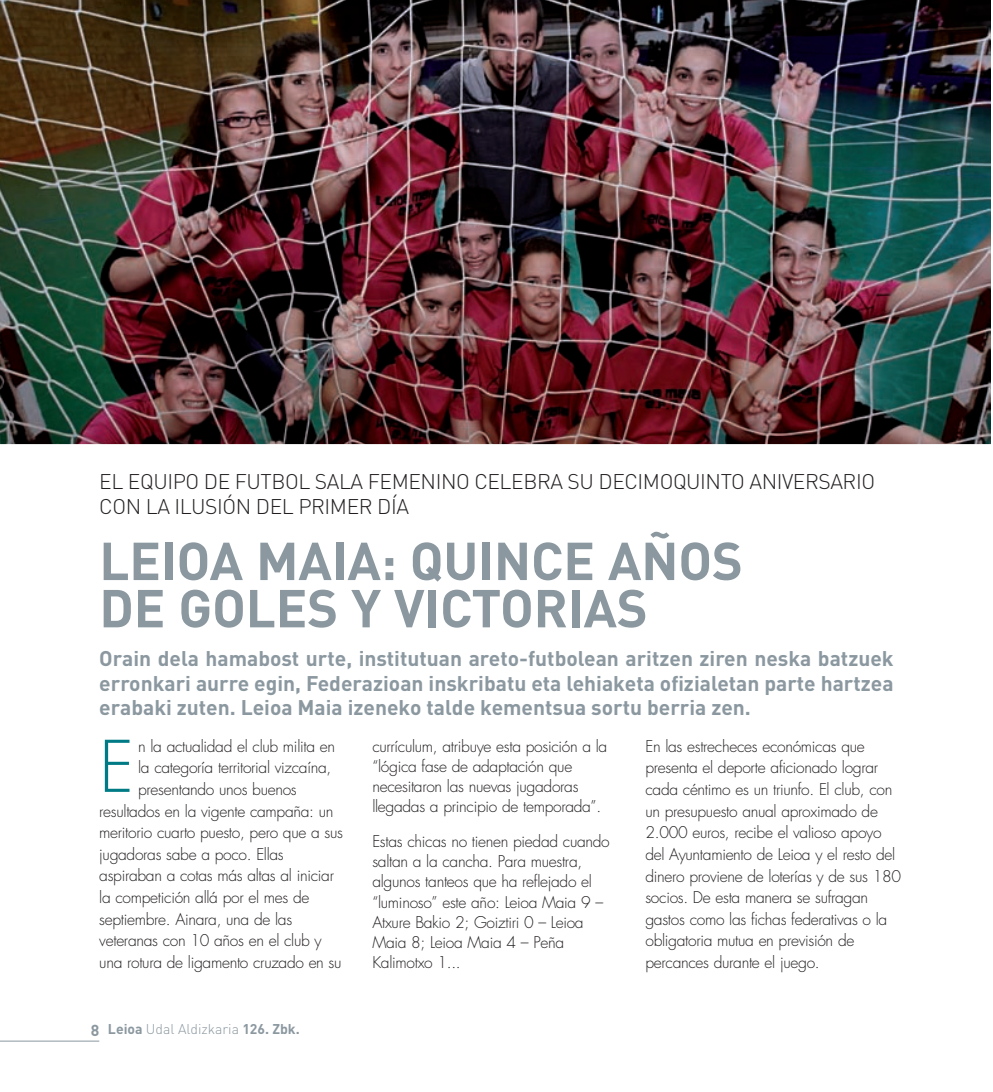
<style>
.page{position:relative;width:993px;height:1092px;background:#fff}
.page>*{position:absolute;margin:0;border:0;box-sizing:border-box;transform-origin:0 0}
.t1{font:300 69.12px "Futura";color:#007b85}
.t2{font:700 52.5px/47.2px "DIN";letter-spacing:-.005em;color:#8b98a0}
.t3{font:700 21px/24.5px "DIN";color:#8b98a0;text-align:justify}
.t4{font:300 21px/24.5px "DIN";letter-spacing:-.02em;color:#231f20}
.t5{font:300 15.75px/21.7px "Futura";letter-spacing:-.02em;color:#231f20}
.t6{font:300 14px "DIN";color:#8b98a0}
.s1{font-weight:700;font-size:15.75px}
.s2{font-weight:700}
</style>
<div class="page">
<hr style="left:0;top:1040px;width:99px;height:1px;background:#8b98a0">
<img style="left:0;top:0;width:991px;height:445px">
<h3 class="t4" style="left:99px;top:469px;width:777px;text-indent:268px">FEM ENINO CELEBRA SU DECIMOQU INTO ANIVERSARIO<br>CON LA ILUSIÓN DEL PRIM ER DÍA</h3>
<h3 class="t4" style="left:99px;top:469px;width:229px">EL EQU IPO DE FUTBOL SALA</h3>
<h2 class="t2" style="left:99px;top:535px;width:645px">Leioa Maia: quince años de goles y victorias</h2>
<p class="t3" style="left:99px;top:645px;width:795px">Orain dela hamabost urte, institutuan areto-futbolean aritzen ziren neska batzuek erronkari aurre egin, Federazioan inskribatu eta lehiaketa ofizialetan parte hartzea erabaki zuten. Leioa Maia izeneko talde kementsua sortu berria zen.</p>
<h1 class="t1" style="left:99px;top:724px;width:36px">E</h1>
<p class="t5" style="left:138px;top:735px;width:198px">n la actualidad el club milita en</p>
<p class="t5" style="left:138px;top:757px;width:195px">la categoría territorial vizcaína,</p>
<p class="t5" style="left:138px;top:778px;width:160px">presentando unos buenos</p>
<p class="t5" style="left:99px;top:800px;width:235px">resultados en la vigente campaña: un</p>
<p class="t5" style="left:99px;top:822px;width:245px">meritorio cuarto puesto, pero que a sus</p>
<p class="t5" style="left:99px;top:843px;width:186px">jugadoras sabe a poco. Ellas</p>
<p class="t5" style="left:99px;top:865px;width:236px">aspiraban a cotas más altas al iniciar</p>
<p class="t5" style="left:99px;top:886px;width:211px">la competición allá por el mes de</p>
<p class="t5" style="left:99px;top:908px;width:194px">septiembre. Ainara, una de las</p>
<p class="t5" style="left:99px;top:930px;width:224px">veteranas con 10 años en el club y</p>
<p class="t5" style="left:99px;top:951px;width:244px">una rotura de ligamento cruzado en su</p>
<p class="t6" style="left:91px;top:1020px;width:210px"><span class="s1">8</span> <span class="s2">Leioa</span> UDAL ALDIZKARIA <span class="s2">126. Zbk.</span></p>
<p class="t5" style="left:372px;top:736px;width:236px;line-height:20.1px">currículum, atribuye esta posición a la “lógica fase de adaptación que necesitaron las nuevas jugadoras llegadas a principio de temporada”.</p>
<p class="t5" style="left:372px;top:831px;width:239px;line-height:20.1px">Estas chicas no tienen piedad cuando saltan a la cancha. Para muestra, algunos tanteos que ha reflejado el “luminoso” este año: Leioa Maia 9 –<br>Atxure Bakio 2; Goiztiri 0 – Leioa<br>Maia 8; Leioa Maia 4 – Peña<br>Kalimotxo 1...</p>
<p class="t5" style="left:645px;top:735px;width:257px">En las estrecheces económicas que presenta el deporte aficionado lograr cada céntimo es un triunfo. El club, con un presupuesto anual aproximado de 2.000 euros, recibe el valioso apoyo del Ayuntamiento de Leioa y el resto del dinero proviene de loterías y de sus 180 socios. De esta manera se sufragan gastos como las fichas federativas o la obligatoria mutua en previsión de percances durante el juego.</p>
</div>
